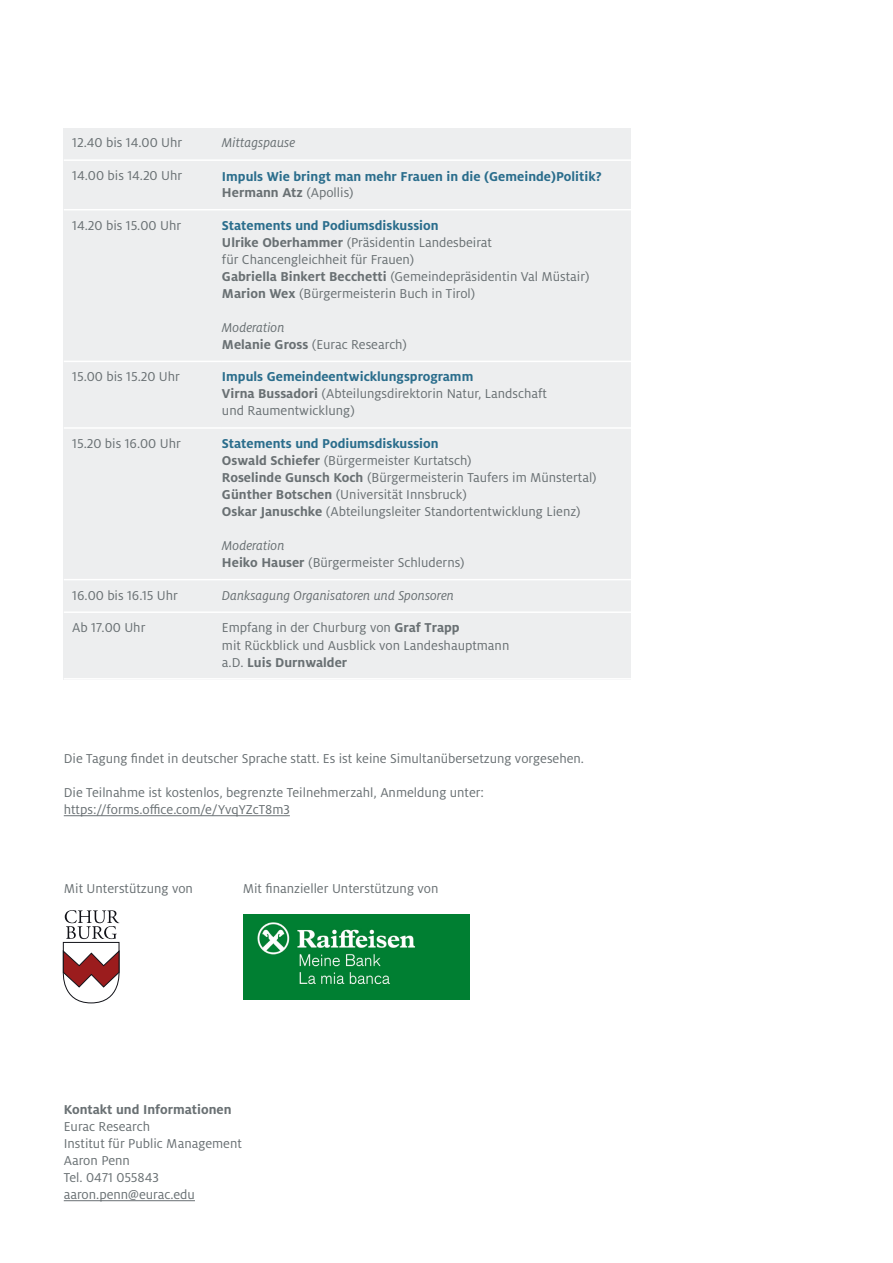
<style>
.page{position:relative;width:893px;height:1263px;background:#fff}
.page>*{position:absolute;margin:0;border:0;box-sizing:border-box;transform-origin:0 0}
.t1{font:14.25px/17px "Milo Pro";color:#697073}
.t2{font:700 14.25px/16.4px "Milo Pro";color:#2a6d8c}
.t3{font:italic 14.25px "Milo Pro";color:#697073}
.t4{font:700 14.25px "Milo Pro";color:#697073}
.s1{color:#697073}
.s2{font-weight:400;color:#697073}
.s3{font-weight:700;color:#2a6d8c}
.s4{font-weight:700}
.s5{font-style:italic}
</style>
<div class="page">
<hr style="left:64px;top:1200px;width:131px;height:1px;background:#697073">
<hr style="left:64px;top:815px;width:226px;height:1px;background:#697073">
<div style="left:64px;top:128px;width:567px;height:551px;background:#edeeef"></div>
<hr style="left:64px;top:159px;width:158px;height:2px;background:#fff">
<hr style="left:222px;top:159px;width:409px;height:2px;background:#fff">
<hr style="left:64px;top:209px;width:158px;height:1px;background:#fff">
<hr style="left:222px;top:209px;width:409px;height:1px;background:#fff">
<hr style="left:64px;top:361px;width:158px;height:1px;background:#fff">
<hr style="left:222px;top:361px;width:409px;height:1px;background:#fff">
<hr style="left:64px;top:427px;width:158px;height:2px;background:#fff">
<hr style="left:222px;top:427px;width:409px;height:2px;background:#fff">
<hr style="left:64px;top:579px;width:158px;height:1px;background:#fff">
<hr style="left:222px;top:579px;width:409px;height:1px;background:#fff">
<hr style="left:64px;top:611px;width:158px;height:2px;background:#fff">
<hr style="left:222px;top:611px;width:409px;height:2px;background:#fff">
<hr style="left:64px;top:678px;width:158px;height:1px;background:#fff">
<hr style="left:222px;top:678px;width:409px;height:1px;background:#fff">
<svg style="left:62px;top:910px;width:58px;height:93px"></svg>
<img style="left:244px;top:915px;width:226px;height:84px">
<p class="t1" style="left:72px;top:135px;width:112px">12.40 bis 14.00 Uhr</p>
<p class="t3" style="left:222px;top:135px;width:75px">Mittagspause</p>
<p class="t1" style="left:72px;top:167px;width:112px">14.00 bis 14.20 Uhr</p>
<p class="t2" style="left:222px;top:168px;width:381px">Impuls Wie bringt man mehr Frauen in die (Gemeinde)Politik?<br><span class="s1">Hermann Atz</span> <span class="s2">(Apollis)</span></p>
<p class="t1" style="left:72px;top:217px;width:110px">14.20 bis 15.00 Uhr</p>
<p class="t1" style="left:222px;top:217px;width:369px"><span class="s3">Statements und Podiumsdiskussion<br></span><span class="s4">Ulrike Oberhammer</span> (Präsidentin Landesbeirat<br>für Chancengleichheit für Frauen)<br><span class="s4">Gabriella Binkert Becchetti</span> (Gemeindepräsidentin Val Müstair)<br><span class="s4">Marion Wex</span> (Bürgermeisterin Buch in Tirol)</p>
<p class="t1" style="left:222px;top:319px;width:186px"><span class="s5">Moderation<br></span><span class="s4">Melanie Gross</span> (Eurac Research)</p>
<p class="t1" style="left:72px;top:368px;width:109px">15.00 bis 15.20 Uhr</p>
<p class="t1" style="left:222px;top:368px;width:327px"><span class="s3">Impuls Gemeindeentwicklungsprogramm<br></span><span class="s4">Virna Bussadori</span> (Abteilungsdirektorin Natur, Landschaft und Raumentwicklung)</p>
<p class="t1" style="left:72px;top:435px;width:110px">15.20 bis 16.00 Uhr</p>
<p class="t1" style="left:222px;top:435px;width:376px"><span class="s3">Statements und Podiumsdiskussion<br></span><span class="s4">Oswald Schiefer</span> (Bürgermeister Kurtatsch)<br><span class="s4">Roselinde Gunsch Koch</span> (Bürgermeisterin Taufers im Münstertal)<br><span class="s4">Günther Botschen</span> (Universität Innsbruck)<br><span class="s4">Oskar Januschke</span> (Abteilungsleiter Standortentwicklung Lienz)</p>
<p class="t1" style="left:222px;top:537px;width:244px"><span class="s5">Moderation<br></span><span class="s4">Heiko Hauser</span> (Bürgermeister Schluderns)</p>
<p class="t1" style="left:72px;top:587px;width:107px">16.00 bis 16.15 Uhr</p>
<p class="t3" style="left:222px;top:587px;width:234px">Danksagung Organisatoren und Sponsoren</p>
<p class="t1" style="left:72px;top:619px;width:75px">Ab 17.00 Uhr</p>
<p class="t1" style="left:222px;top:619px;width:289px;line-height:17.4px">Empfang in der Churburg von <span class="s4">Graf Trapp<br></span>mit Rückblick und Ausblick von Landeshauptmann a.D. <span class="s4">Luis Durnwalder</span></p>
<p class="t1" style="left:64px;top:750px;width:522px">Die Tagung findet in deutscher Sprache statt. Es ist keine Simultanübersetzung vorgesehen.</p>
<p class="t1" style="left:64px;top:784px;width:422px">Die Teilnahme ist kostenlos, begrenzte Teilnehmerzahl, Anmeldung unter: https://forms.office.com/e/YvqYZcT8m3</p>
<p class="t1" style="left:64px;top:880px;width:131px">Mit Unterstützung von</p>
<p class="t1" style="left:243px;top:880px;width:197px">Mit finanzieller Unterstützung von</p>
<p class="t4" style="left:64px;top:1101px;width:169px">Kontakt und Informationen</p>
<p class="t1" style="left:64px;top:1118px;width:180px">Eurac Research<br>Institut für Public Management<br>Aaron Penn<br>Tel. 0471 055843 aaron.penn@eurac.edu</p>
</div>
